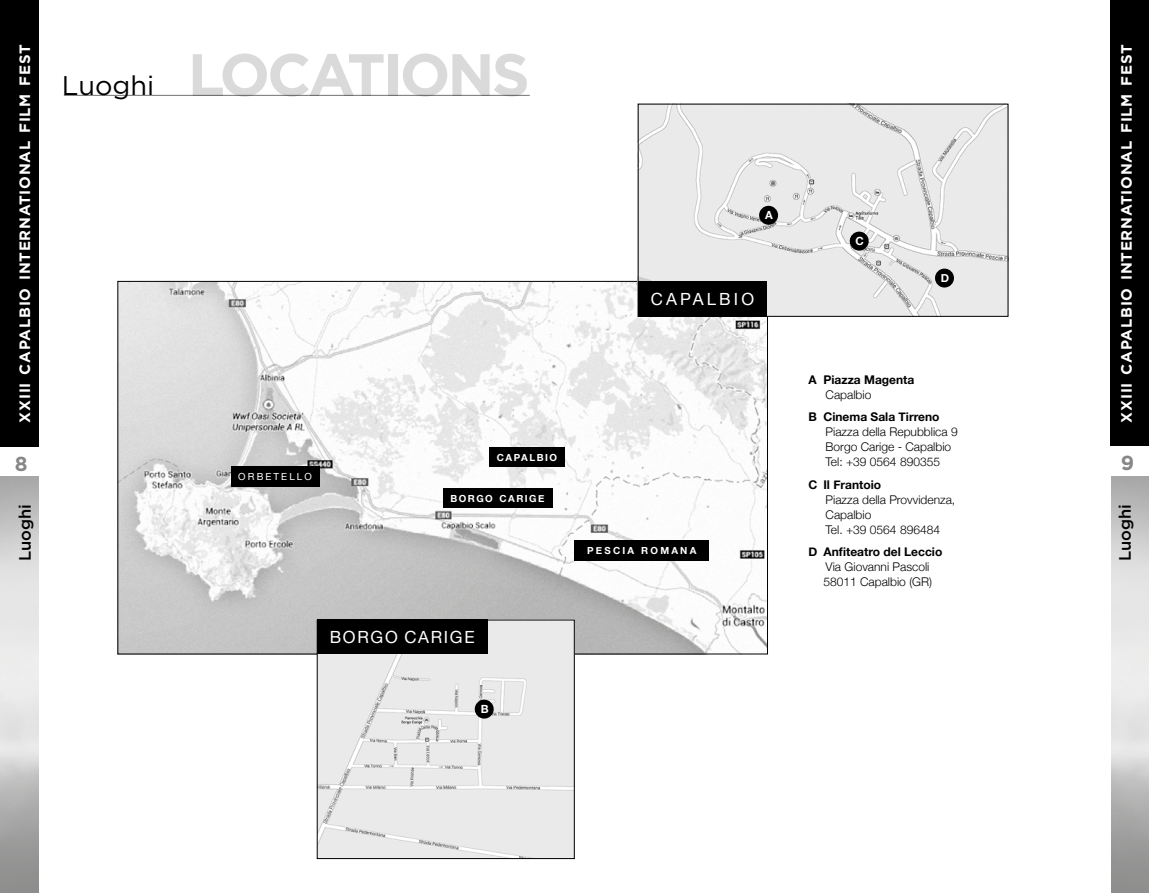
<style>
.page{position:relative;width:1149px;height:893px;background:#fff}
.page>*{position:absolute;margin:0;border:0;box-sizing:border-box;transform-origin:0 0}
.t1{font:700 59.7px "Gotham";letter-spacing:-.05em;color:#dadada}
.t2{font:700 20.25px "Gotham";color:#878787}
.t3{font:16.8px "Helvetica Neue";letter-spacing:.1em;color:#fff}
.t4{font:16.8px "Helvetica Neue";letter-spacing:.185em;color:#fff}
.t5{font:500 16.5px "Gotham";color:#000}
.t6{font:700 15px "Gotham";letter-spacing:.05em;color:#fff}
.t7{font:300 12px/15px "Helvetica Neue";color:#000}
.t8{font:700 12px "Helvetica Neue";color:#000}
.t9{font:700 11.25px "Helvetica Neue";color:#fff}
.t10{font:700 9.75px "Helvetica Neue";letter-spacing:.16em;color:#fff}
.t11{font:700 9.75px "Helvetica Neue";letter-spacing:.225em;color:#fff}
.t12{font:9.75px "Helvetica Neue";letter-spacing:.22em;color:#fff}
.s1{font-weight:400;font-size:27px;color:#000}
</style>
<div class="page">
<div style="left:0;top:0;width:38px;height:446px;background:#000"></div>
<div style="left:1110px;top:0;width:38px;height:446px;background:#000"></div>
<img style="left:120px;top:283px;width:645px;height:369px">
<div style="left:489px;top:448px;width:75px;height:19px;background:#000"></div>
<div style="left:443px;top:489px;width:109px;height:19px;background:#000"></div>
<div style="left:574px;top:540px;width:135px;height:21px;background:#000"></div>
<div style="left:231px;top:466px;width:88px;height:21px;background:#000"></div>
<img style="left:319px;top:622px;width:253px;height:235px">
<div style="left:317px;top:620px;width:257px;height:239px;border:1px solid #000"></div>
<div style="left:317px;top:620px;width:170px;height:34px;background:#000"></div>
<div style="left:474px;top:700px;width:19px;height:19px;background:#000;border-radius:50%"></div>
<img style="left:639px;top:106px;width:366px;height:209px">
<div style="left:637px;top:281px;width:129px;height:36px;background:#000"></div>
<div style="left:849px;top:232px;width:19px;height:19px;background:#000;border-radius:50%"></div>
<div style="left:758px;top:206px;width:19px;height:19px;background:#000;border-radius:50%"></div>
<div style="left:934px;top:269px;width:19px;height:19px;background:#000;border-radius:50%"></div>
<hr style="left:64px;top:95px;width:465px;height:1px;background:#000">
<p class="t6" style="left:16px;top:423px;width:379px;rotate:-90deg">XXIII CAPALBIO INTERNATIONAL FILM FEST</p>
<p class="t6" style="left:1117px;top:423px;width:379px;rotate:-90deg">XXIII CAPALBIO INTERNATIONAL FILM FEST</p>
<h1 class="t1" style="left:62px;top:40px;width:469px"><span class="s1">Luoghi</span> LOCATIONS</h1>
<p class="t9" style="left:765px;top:206px;width:9px">A</p>
<p class="t9" style="left:855px;top:232px;width:10px">C</p>
<p class="t9" style="left:940px;top:269px;width:10px">D</p>
<h3 class="t4" style="left:650px;top:287px;width:105px">CAPALBIO</h3>
<p class="t8" style="left:808px;top:370px;width:107px">A Piazza Magenta</p>
<p class="t7" style="left:825px;top:386px;width:47px">Capalbio</p>
<p class="t8" style="left:808px;top:408px;width:132px">B Cinema Sala Tirreno</p>
<p class="t7" style="left:825px;top:424px;width:134px">Piazza della Repubblica 9<br>Borgo Carige - Capalbio<br>Tel: +39 0564 890355</p>
<p class="t8" style="left:808px;top:475px;width:74px">C Il Frantoio</p>
<p class="t7" style="left:825px;top:491px;width:131px">Piazza della Provvidenza,<br>Capalbio<br>Tel. +39 0564 896484</p>
<p class="t8" style="left:808px;top:543px;width:135px">D Anfiteatro del Leccio</p>
<p class="t7" style="left:823px;top:559px;width:110px">Via Giovanni Pascoli<br>58011 Capalbio (GR)</p>
<p class="t10" style="left:496px;top:450px;width:62px">CAPALBIO</p>
<p class="t10" style="left:450px;top:491px;width:95px">BORGO CARIGE</p>
<h2 class="t2" style="left:15px;top:452px;width:14px">8</h2>
<h2 class="t2" style="left:1120px;top:451px;width:15px">9</h2>
<p class="t12" style="left:238px;top:470px;width:75px">ORBETELLO</p>
<h3 class="t5" style="left:16px;top:561px;width:59px;rotate:-90deg">Luoghi</h3>
<h3 class="t5" style="left:1115px;top:561px;width:59px;rotate:-90deg">Luoghi</h3>
<p class="t11" style="left:587px;top:543px;width:111px">PESCIA ROMANA</p>
<h3 class="t3" style="left:330px;top:625px;width:146px">BORGO CARIGE</h3>
<p class="t9" style="left:480px;top:700px;width:9px">B</p>
</div>
